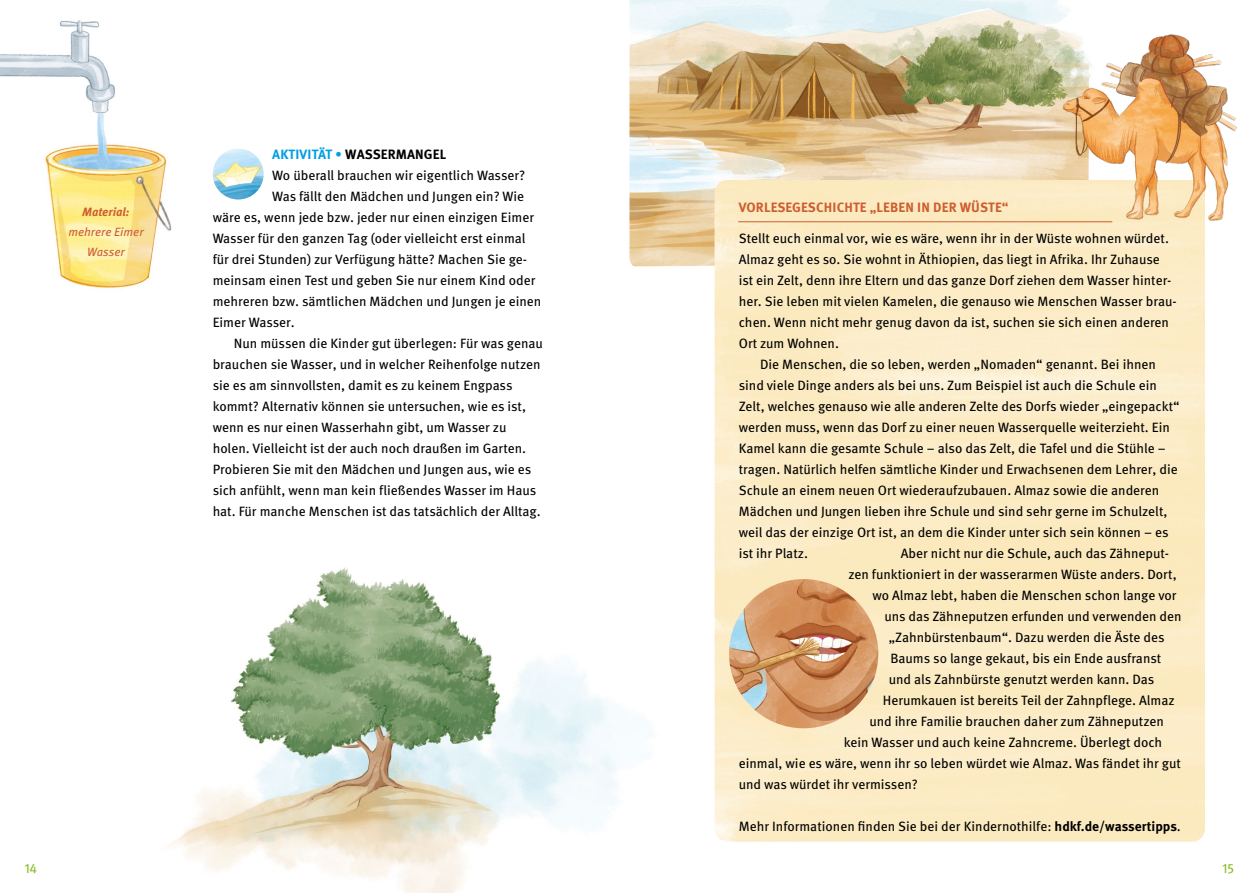
<style>
.page{position:relative;width:1259px;height:893px;background:#fff}
.page>*{position:absolute;margin:0;border:0;box-sizing:border-box;transform-origin:0 0}
.t1{font:13.5px "Meta Pro";color:#000}
.t2{font:700 13.5px "Meta Pro";letter-spacing:.01em;color:#cd5d2f}
.t3{font:700 13.5px "Meta Pro";letter-spacing:.01em;color:#000}
.t4{font:13.5px "Meta Pro";color:#89bd24}
.t5{font:italic 12px/19.5px "Meta Pro";color:#cd5d2f;text-align:center}
.t6{font:italic 700 12px "Meta Pro";color:#cd5d2f}
.s1{color:#009fe3}
.s2{font-weight:400;color:#009fe3}
.s3{font-weight:700}
</style>
<div class="page">
<img style="left:168px;top:567px;width:450px;height:326px">
<img style="left:0;top:20px;width:172px;height:269px">
<img style="left:213px;top:149px;width:51px;height:51px;border-radius:26px">
<img style="left:629px;top:0;width:441px;height:267px">
<img style="left:714px;top:180px;width:491px;height:662px">
<img style="left:1054px;top:24px;width:183px;height:211px">
<hr style="left:738px;top:221px;width:374px;height:1px;background:#cd5d2f">
<img style="left:729px;top:579px;width:149px;height:149px;border-radius:75px">
<p class="t6" style="left:82px;top:203px;width:49px">Material:</p>
<p class="t5" style="left:68px;top:221px;width:77px">mehrere Eimer<br>Wasser</p>
<p class="t3" style="left:272px;top:144px;width:175px"><span class="s1">AKTIVITÄT</span> <span class="s2">•</span> WASSERMANGEL</p>
<p class="t1" style="left:272px;top:165px;width:255px">Wo überall brauchen wir eigentlich Wasser?</p>
<p class="t1" style="left:272px;top:186px;width:253px">Was fällt den Mädchen und Jungen ein? Wie</p>
<p class="t1" style="left:213px;top:207px;width:323px">wäre es, wenn jede bzw. jeder nur einen einzigen Eimer</p>
<p class="t1" style="left:213px;top:228px;width:314px">Wasser für den ganzen Tag (oder vielleicht erst einmal</p>
<p class="t1" style="left:213px;top:249px;width:316px">für drei Stunden) zur Verfügung hätte? Machen Sie ge-</p>
<p class="t1" style="left:213px;top:270px;width:324px">meinsam einen Test und geben Sie nur einem Kind oder</p>
<p class="t1" style="left:213px;top:291px;width:330px">mehreren bzw. sämtlichen Mädchen und Jungen je einen</p>
<p class="t1" style="left:213px;top:312px;width:83px">Eimer Wasser.</p>
<p class="t1" style="left:234px;top:333px;width:310px">Nun müssen die Kinder gut überlegen: Für was genau</p>
<p class="t1" style="left:213px;top:354px;width:329px">brauchen sie Wasser, und in welcher Reihenfolge nutzen</p>
<p class="t1" style="left:213px;top:375px;width:301px">sie es am sinnvollsten, damit es zu keinem Engpass</p>
<p class="t1" style="left:213px;top:396px;width:315px">kommt? Alternativ können sie untersuchen, wie es ist,</p>
<p class="t1" style="left:213px;top:417px;width:295px">wenn es nur einen Wasserhahn gibt, um Wasser zu</p>
<p class="t1" style="left:213px;top:438px;width:315px">holen. Vielleicht ist der auch noch draußen im Garten.</p>
<p class="t1" style="left:213px;top:459px;width:320px">Probieren Sie mit den Mädchen und Jungen aus, wie es</p>
<p class="t1" style="left:213px;top:480px;width:325px">sich anfühlt, wenn man kein fließendes Wasser im Haus</p>
<p class="t1" style="left:213px;top:501px;width:330px">hat. Für manche Menschen ist das tatsächlich der Alltag.</p>
<p class="t2" style="left:739px;top:196px;width:271px">VORLESEGESCHICHTE „LEBEN IN DER WÜSTE“</p>
<p class="t1" style="left:739px;top:228px;width:432px">Stellt euch einmal vor, wie es wäre, wenn ihr in der Wüste wohnen würdet.</p>
<p class="t1" style="left:739px;top:249px;width:422px">Almaz geht es so. Sie wohnt in Äthiopien, das liegt in Afrika. Ihr Zuhause</p>
<p class="t1" style="left:739px;top:270px;width:434px">ist ein Zelt, denn ihre Eltern und das ganze Dorf ziehen dem Wasser hinter-</p>
<p class="t1" style="left:739px;top:291px;width:439px">her. Sie leben mit vielen Kamelen, die genauso wie Menschen Wasser brau-</p>
<p class="t1" style="left:739px;top:312px;width:432px">chen. Wenn nicht mehr genug davon da ist, suchen sie sich einen anderen</p>
<p class="t1" style="left:739px;top:333px;width:102px">Ort zum Wohnen.</p>
<p class="t1" style="left:760px;top:354px;width:397px">Die Menschen, die so leben, werden „Nomaden“ genannt. Bei ihnen</p>
<p class="t1" style="left:739px;top:375px;width:419px">sind viele Dinge anders als bei uns. Zum Beispiel ist auch die Schule ein</p>
<p class="t1" style="left:739px;top:396px;width:442px">Zelt, welches genauso wie alle anderen Zelte des Dorfs wieder „eingepackt“</p>
<p class="t1" style="left:739px;top:417px;width:432px">werden muss, wenn das Dorf zu einer neuen Wasserquelle weiterzieht. Ein</p>
<p class="t1" style="left:739px;top:438px;width:428px">Kamel kann die gesamte Schule – also das Zelt, die Tafel und die Stühle –</p>
<p class="t1" style="left:739px;top:459px;width:440px">tragen. Natürlich helfen sämtliche Kinder und Erwachsenen dem Lehrer, die</p>
<p class="t1" style="left:739px;top:480px;width:422px">Schule an einem neuen Ort wiederaufzubauen. Almaz sowie die anderen</p>
<p class="t1" style="left:739px;top:501px;width:430px">Mädchen und Jungen lieben ihre Schule und sind sehr gerne im Schulzelt,</p>
<p class="t1" style="left:739px;top:522px;width:431px">weil das der einzige Ort ist, an dem die Kinder unter sich sein können – es</p>
<p class="t1" style="left:739px;top:543px;width:71px">ist ihr Platz.</p>
<p class="t1" style="left:901px;top:543px;width:270px">Aber nicht nur die Schule, auch das Zähneput-</p>
<p class="t1" style="left:848px;top:564px;width:330px">zen funktioniert in der wasserarmen Wüste anders. Dort,</p>
<p class="t1" style="left:872px;top:585px;width:306px">wo Almaz lebt, haben die Menschen schon lange vor</p>
<p class="t1" style="left:884px;top:606px;width:299px">uns das Zähneputzen erfunden und verwenden den</p>
<p class="t1" style="left:889px;top:627px;width:277px">„Zahnbürstenbaum“. Dazu werden die Äste des</p>
<p class="t1" style="left:890px;top:648px;width:272px">Baums so lange gekaut, bis ein Ende ausfranst</p>
<p class="t1" style="left:889px;top:669px;width:267px">und als Zahnbürste genutzt werden kann. Das</p>
<p class="t1" style="left:883px;top:690px;width:293px">Herumkauen ist bereits Teil der Zahnpflege. Almaz</p>
<p class="t1" style="left:869px;top:711px;width:296px">und ihre Familie brauchen daher zum Zähneputzen</p>
<p class="t1" style="left:844px;top:732px;width:320px">kein Wasser und auch keine Zahncreme. Überlegt doch</p>
<p class="t1" style="left:739px;top:753px;width:444px">einmal, wie es wäre, wenn ihr so leben würdet wie Almaz. Was fändet ihr gut</p>
<p class="t1" style="left:739px;top:774px;width:181px">und was würdet ihr vermissen?</p>
<p class="t1" style="left:739px;top:816px;width:443px">Mehr Informationen finden Sie bei der Kindernothilfe: <span class="s3">hdkf.de/wassertipps</span>.</p>
<p class="t4" style="left:24px;top:858px;width:14px">14</p>
<p class="t4" style="left:1222px;top:858px;width:13px">15</p>
</div>
